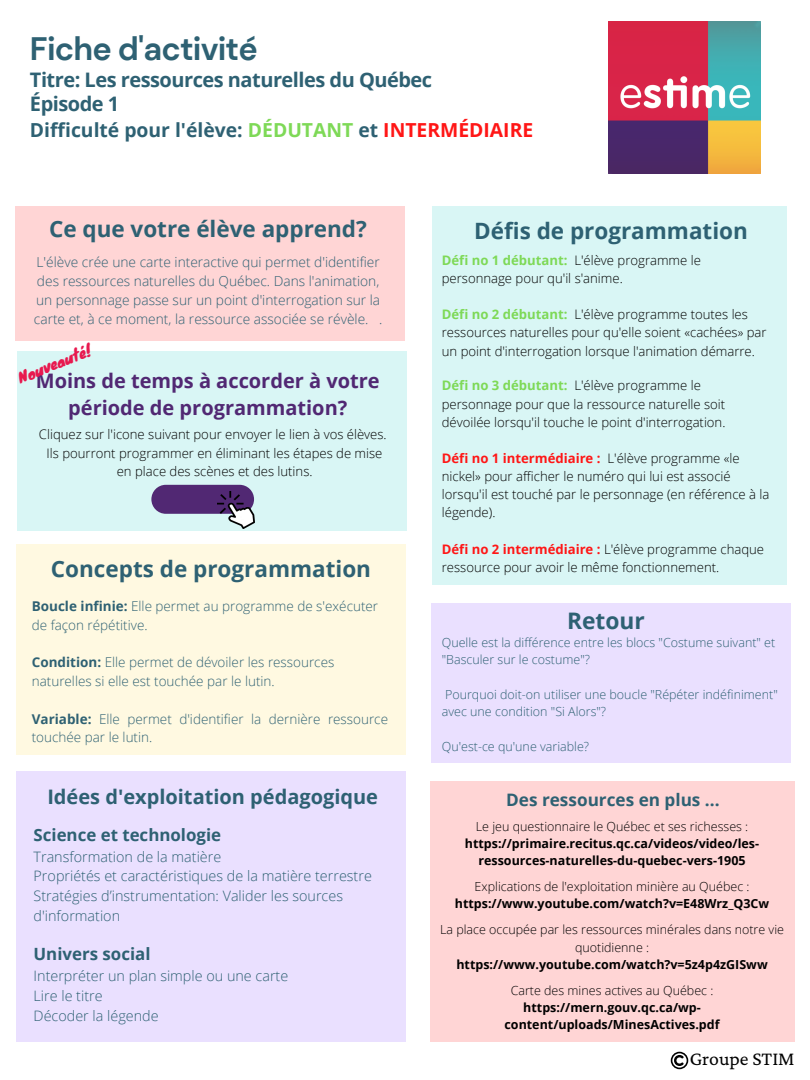
<style>
.page{position:relative;width:810px;height:1080px;background:#fff}
.page>*{position:absolute;margin:0;border:0;box-sizing:border-box;transform-origin:0 0}
.t1{font:700 32.44px "DM Sans";letter-spacing:-.025em;color:#2e6173}
.t2{font:700 22.75px "Open Sans";color:#2e6173}
.t3{font:700 22.5px "Open Sans";color:#2e6173}
.t4{font:700 20px/27.6px "Open Sans";color:#512873;text-align:center}
.t5{font:700 20px/23.9px "Open Sans";letter-spacing:-.025em;color:#2e6173}
.t6{font:700 20px "Open Sans";color:#2e6173}
.t7{font:19.75px "Crimson Pro";color:#000}
.t8{font:700 19.31px "Open Sans";color:#2e6173}
.t9{font:700 17.19px "Open Sans";color:#2e6173}
.t10{font:700 16.88px "Open Sans";color:#2e6173}
.t11{font:15px "Knewave";color:#e8194f}
.t12{font:300 14.38px/19.7px "Open Sans";color:#2e6173}
.t13{font:300 13.75px/19.2px "Open Sans";color:#2e6173}
.t14{font:300 13.5px/18.8px "Open Sans";color:#2e6173}
.t15{font:300 13.12px/18.2px "Open Sans";color:#000}
.t16{font:700 12.5px/17.4px "Open Sans";color:#000;text-align:center}
.t17{font:300 12.5px/17.4px "Open Sans";color:#2e6173}
.t18{font:300 12.5px/17.4px "Open Sans";color:#000;text-align:center}
.s1{color:#7ed957}
.s2{color:#ff1616}
.s3{font-weight:700}
.s4{font-weight:700;color:#7ed957}
.s5{font-weight:700;color:#ff1616}
</style>
<div class="page">
<div style="left:430px;top:782px;width:365px;height:260px;background:#ffd5d5"></div>
<div style="left:432px;top:207px;width:355px;height:378px;background:#d9f6f5"></div>
<div style="left:15px;top:207px;width:389px;height:134px;background:#ffd5d5"></div>
<div style="left:431px;top:604px;width:359px;height:159px;background:#eae0ff"></div>
<div style="left:16px;top:544px;width:390px;height:211px;background:#fff9e1"></div>
<div style="left:16px;top:772px;width:389px;height:270px;background:#eae0ff"></div>
<img style="left:609px;top:22px;width:152px;height:151px">
<svg style="left:671px;top:1052px;width:17px;height:17px"></svg>
<div style="left:17px;top:351px;width:389px;height:180px;background:#d9f6f5"></div>
<div style="left:151px;top:485px;width:103px;height:29px;background:#512873;border-radius:14px"></div>
<img style="left:217px;top:492px;width:37px;height:37px">
<h1 class="t1" style="left:30px;top:28px;width:229px">Fiche d'activité</h1>
<h3 class="t5" style="left:30px;top:68px;width:404px">Titre: Les ressources naturelles du Québec<br>Épisode 1</h3>
<h3 class="t8" style="left:30px;top:117px;width:505px">Difficulté pour l'élève: <span class="s1">DÉDUTANT</span> et <span class="s2">INTERMÉDIAIRE</span></h3>
<h3 class="t3" style="left:49px;top:213px;width:319px">Ce que votre élève apprend?</h3>
<p class="t13" style="left:34px;top:252px;width:350px">L'élève crée une carte interactive qui permet d'identifier des ressources naturelles du Québec. Dans l'animation, un personnage passe sur un point d'interrogation sur la carte et, à ce moment, la ressource associée se révèle. .</p>
<p class="t11" style="left:14px;top:367px;width:79px;rotate:-22deg">Nouveauté!</p>
<h3 class="t4" style="left:36px;top:366px;width:345px">Moins de temps à accorder à votre période de programmation?</h3>
<p class="t15" style="left:39px;top:425px;width:349px;text-align:center">Cliquez sur l'icone suivant pour envoyer le lien à vos élèves.<br>Ils pourront programmer en éliminant les étapes de mise en place des scènes et des lutins.</p>
<h3 class="t3" style="left:51px;top:553px;width:322px">Concepts de programmation</h3>
<p class="t14" style="left:32px;top:596px;width:348px"><span class="s3">Boucle infinie:</span> Elle permet au programme de s'exécuter de façon répétitive.</p>
<p class="t14" style="left:32px;top:653px;width:304px"><span class="s3">Condition:</span> Elle permet de dévoiler les ressources naturelles si elle est touchée par le lutin.</p>
<p class="t14" style="left:32px;top:709px;width:358px"><span class="s3">Variable:</span> Elle permet d'identifier la dernière ressource touchée par le lutin.</p>
<h3 class="t6" style="left:47px;top:783px;width:332px">Idées d'exploitation pédagogique</h3>
<p class="t10" style="left:34px;top:822px;width:189px">Science et technologie</p>
<p class="t12" style="left:34px;top:846px;width:340px">Transformation de la matière<br>Propriétés et caractéristiques de la matière terrestre Stratégies d’instrumentation: Valider les sources d'information</p>
<p class="t10" style="left:34px;top:942px;width:118px">Univers social</p>
<p class="t12" style="left:34px;top:966px;width:256px">Interpréter un plan simple ou une carte<br>Lire le titre<br>Décoder la légende</p>
<h3 class="t3" style="left:474px;top:215px;width:275px">Défis de programmation</h3>
<p class="t15" style="left:442px;top:251px;width:261px"><span class="s4">Défi no 1 débutant:</span> L'élève programme le personnage pour qu'il s'anime.</p>
<p class="t15" style="left:442px;top:305px;width:326px"><span class="s4">Défi no 2 débutant:</span> L'élève programme toutes les ressources naturelles pour qu'elle soient «cachées» par un point d'interrogation lorsque l'animation démarre.</p>
<p class="t15" style="left:442px;top:376px;width:285px"><span class="s4">Défi no 3 débutant:</span> L'élève programme le personnage pour que la ressource naturelle soit dévoilée lorsqu'il touche le point d'interrogation.</p>
<p class="t15" style="left:442px;top:448px;width:329px"><span class="s5">Défi no 1 intermédiaire :</span> L'élève programme «le nickel» pour afficher le numéro qui lui est associé lorsqu'il est touché par le personnage (en référence à la légende).</p>
<p class="t15" style="left:442px;top:540px;width:324px"><span class="s5">Défi no 2 intermédiaire :</span> L'élève programme chaque ressource pour avoir le même fonctionnement.</p>
<h2 class="t2" style="left:567px;top:604px;width:79px">Retour</h2>
<p class="t17" style="left:442px;top:633px;width:335px">Quelle est la différence entre les blocs "Costume suivant" et "Basculer sur le costume"?</p>
<p class="t17" style="left:442px;top:685px;width:337px">Pourquoi doit-on utiliser une boucle "Répéter indéfiniment" avec une condition "Si Alors"?</p>
<p class="t17" style="left:442px;top:737px;width:149px">Qu'est-ce qu'une variable?</p>
<h3 class="t9" style="left:506px;top:788px;width:215px">Des ressources en plus ...</h3>
<p class="t18" style="left:476px;top:817px;width:274px">Le jeu questionnaire le Québec et ses richesses :</p>
<p class="t16" style="left:465px;top:834px;width:296px">https://primaire.recitus.qc.ca/videos/video/les&shy;ressources-naturelles-du-quebec-vers-1905</p>
<p class="t18" style="left:475px;top:878px;width:276px">Explications de l'exploitation minière au Québec :</p>
<p class="t16" style="left:455px;top:895px;width:316px">https://www.youtube.com/watch?v=E48Wrz_Q3Cw</p>
<p class="t18" style="left:440px;top:921px;width:345px">La place occupée par les ressources minérales dans notre vie quotidienne :</p>
<p class="t16" style="left:456px;top:955px;width:313px">https://www.youtube.com/watch?v=5z4p4zGISww</p>
<p class="t18" style="left:511px;top:981px;width:204px">Carte des mines actives au Québec :</p>
<p class="t16" style="left:505px;top:999px;width:217px">https://mern.gouv.qc.ca/wp&shy;content/uploads/MinesActives.pdf</p>
<h3 class="t7" style="left:690px;top:1048px;width:106px">Groupe STIM</h3>
</div>
